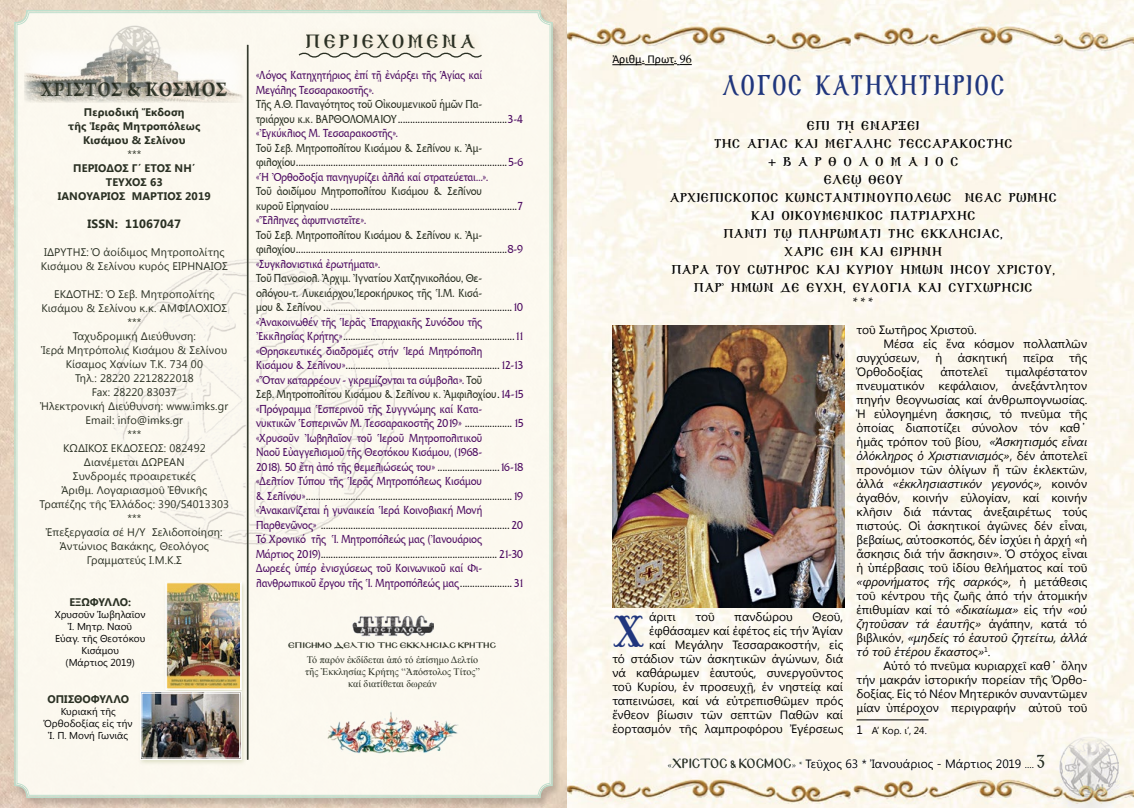
<style>
.page{position:relative;width:1134px;height:808px;background:#fff}
.page>*{position:absolute;margin:0;border:0;box-sizing:border-box;transform-origin:0 0}
.t1{font:48px "GFS Theokritos";color:#20367d}
.t2{font:700 31.2px "Genesis";letter-spacing:.07em;color:#20367d;scale:.77 1}
.t3{font:700 22.1px "Arno Pro";letter-spacing:.02em;color:#2a3023;scale:.85 1}
.t4{font:700 21px "Genesis";letter-spacing:.13em;color:#2a3023}
.t5{font:700 14px/18px "Genesis";letter-spacing:.03em;color:#000;text-align:center}
.t6{font:12px/14.5px "SK Queen Cnd Pol Uni W";letter-spacing:-.01em;color:#4d0c62}
.t7{font:12px/14px "Segoe UI";color:#000;text-align:justify}
.t8{font:12px/14.5px "SK Queen Cnd Pol Uni W";letter-spacing:-.01em;color:#000}
.t9{font:12px/14.5px "SK Queen Cnd Pol Uni W";letter-spacing:-.01em;color:#2a3023}
.t10{font:700 12px "Segoe UI";letter-spacing:.01em;color:#2a3023}
.t11{font:12px "Calibri";color:#000}
.t12{font:12px "Palatino Linotype";color:#000}
.t13{font:11px/14px "Segoe UI";letter-spacing:.01em;color:#2a3023}
.t14{font:700 11px/14px "Segoe UI";letter-spacing:.01em;color:#2a3023;text-align:center}
.t15{font:10px/12px "Segoe UI";color:#000;text-align:center}
.t16{font:10px/12px "Times New Roman";color:#2a3023;text-align:center}
.t17{font:7px "Mg Byzantine UC Pol Normal";color:#2a3023}
.s1{color:#000}
.s2{color:#4d0c62}
.s3{color:#2a3023}
.s4{font-family:"Palatino Linotype"}
.s5{font-style:italic}
.s6{font-size:12px}
.s7{font-family:"Minion Pro";font-size:10px;color:#2a3023}
.s8{font-family:"Mg Byzantine UC Pol Normal";font-size:11.7px;color:#2a3023}
.s9{font-family:"Minion Pro";font-size:10px}
.s10{font-family:"Ag Symeon UC";font-size:20px;color:#2a3023}
</style>
<div class="page">
<img style="left:0;top:0;width:1134px;height:808px">
<div style="left:12px;top:10px;width:549px;height:798px;background:#000;opacity:.2"></div>
<div style="left:13px;top:9px;width:540px;height:790px;background:#fcf9ef"></div>
<img style="left:25px;top:48px;width:219px;height:55px">
<div style="left:39px;top:79px;width:191px;height:21px;background:#fff;opacity:.41"></div>
<div style="left:38px;top:79px;width:190px;height:19px;background:#000;opacity:.88"></div>
<div style="left:163px;top:580px;width:84px;height:116px;background:#95a262;opacity:.32"></div>
<div style="left:299px;top:26px;width:186px;height:34px;background:#f8f3e6"></div>
<svg style="left:297px;top:51px;width:185px;height:8px"></svg>
<hr style="left:248px;top:45px;width:1px;height:715px;background:#2a3023">
<hr style="left:247px;top:45px;width:1px;height:715px;background:#2a3023">
<div style="left:138px;top:690px;width:110px;height:75px;background:#95a262;opacity:.32"></div>
<img style="left:140px;top:582px;width:101px;height:178px">
<div style="left:142px;top:693px;width:98px;height:65px;border:1px solid #fff"></div>
<img style="left:107px;top:24px;width:55px;height:54px">
<img style="left:100px;top:248px;width:306px;height:306px">
<hr style="left:856px;top:719px;width:72px;height:1px;background:#000">
<hr style="left:612px;top:64px;width:30px;height:1px;background:#000">
<svg style="left:642px;top:63px;width:50px;height:2px"></svg>
<img style="left:612px;top:325px;width:232px;height:283px">
<img style="left:327px;top:710px;width:131px;height:43px">
<img style="left:351px;top:614px;width:82px;height:45px">
<h3 class="t3" style="left:41px;top:76px;width:220px">ΧΡΙΣΤΟΣ &amp; ΚΟΣΜΟΣ</h3>
<p class="t14" style="left:68px;top:104px;width:134px">Περιοδική Ἔκδοση<br>τῆς Ἱερᾶς Μητροπόλεως<br>Κισάμου &amp; Σελίνου</p>
<p class="t13" style="left:127px;top:146px;width:15px">***</p>
<p class="t14" style="left:58px;top:160px;width:154px">ΠΕΡΙΟΔΟΣ Γ΄ ΕΤΟΣ ΝΗ΄<br>ΤΕΥΧΟΣ 63<br>ΙΑΝΟΥΑΡΙΟΣ ΜΑΡΤΙΟΣ 2019</p>
<p class="t10" style="left:88px;top:215px;width:95px">ISSN: 11067047</p>
<p class="t13" style="left:41px;top:244px;width:188px">ΙΔΡΥΤΗΣ: Ὁ ἀοίδιμος Μητροπολίτης<br>Κισάμου &amp; Σελίνου κυρός ΕΙΡΗΝΑΙΟΣ</p>
<p class="t13" style="left:40px;top:286px;width:191px;text-align:center">ΕΚΔΟΤΗΣ: Ὁ Σεβ. Μητροπολίτης<br>Κισάμου &amp; Σελίνου κ.κ. ΑΜΦΙΛΟΧΙΟΣ ***<br>Ταχυδρομική Διεύθυνση:<br>Ἱερά Μητρόπολις Κισάμου &amp; Σελίνου<br>Κίσαμος Χανίων Τ.Κ. 734 00<br>Τηλ.: 28220 2212822018<br>Fax: 28220 83037<br>Ἠλεκτρονική Διεύθυνση: www.imks.gr<br>Εmail: info@imks.gr<br>***<br>ΚΩΔΙΚΟΣ ΕΚΔΟΣΕΩΣ: 082492<br>Διανέμεται ΔΩΡΕΑΝ<br>Συνδρομές προαιρετικές<br>Ἀριθμ. Λογαριασμοῦ Ἐθνικῆς<br>Τραπέζης τῆς Ἑλλάδος: 390/54013303 ***<br>Ἐπεξεργασία σέ Η/Υ Σελιδοποίηση:<br>Ἀντώνιος Βακάκης, Θεολόγος<br>Γραμματεύς Ι.Μ.Κ.Σ</p>
<p class="t14" style="left:69px;top:594px;width:63px">ΕΞΩΦΥΛΛΟ:</p>
<p class="t15" style="left:55px;top:608px;width:92px">Χρυσοῦν Ἰωβηλαῖον<br>Ἱ. Μητρ. Ναοῦ<br>Εὐαγ. τῆς Θεοτόκου<br>Κισάμου<br>(Μάρτιος 2019)</p>
<p class="t14" style="left:48px;top:691px;width:83px">ΟΠΙΣΘΟΦΥΛΛΟ</p>
<p class="t15" style="left:44px;top:705px;width:90px">Κυριακή τῆς<br>Ὀρθοδοξίας εἰς τήν<br>Ἱ. Π. Μονή Γωνιᾶς</p>
<h3 class="t4" style="left:306px;top:30px;width:170px">ΠΕΡΙΕΧΟΜΕΝΑ</h3>
<p class="t6" style="left:256px;top:68px;width:227px">«Λόγος Κατηχητήριος ἐπί τῇ ἐνάρξει τῆς Ἁγίας καί<br>Μεγάλης Τεσσαρακοστῆς».</p>
<p class="t9" style="left:256px;top:97px;width:269px">Τῆς Α.Θ. Παναγότητος τοῦ Οἰκουμενικοῦ ἡμῶν Πα&shy;τριάρχου κ.κ. ΒΑΡΘΟΛΟΜΑΙΟΥ<span class="s1">............................................</span><span class="s2">3-4 «Ἐγκύκλιος Μ. Τεσσαρακοστῆς».</span></p>
<p class="t8" style="left:256px;top:141px;width:269px"><span class="s3">Τοῦ Σεβ. Μητροπολίτου Κισάμου &amp; Σελίνου κ. Ἀμ&shy;φιλοχίου</span>.....................................................................................<span class="s2">5-6 «Ἡ Ὀρθοδοξία πανηγυρίζει ἀλλά καί στρατεύεται...».</span></p>
<p class="t8" style="left:256px;top:184px;width:268px"><span class="s3">Τοῦ ἀοιδίμου Μητροπολίτου Κισάμου &amp; Σελίνου<br>κυροῦ Εἰρηναίου</span> ...........................................................................<span class="s2">7 «Ἕλληνες ἀφυπνιστεῖτε».</span></p>
<p class="t8" style="left:256px;top:228px;width:269px"><span class="s3">Τοῦ Σεβ. Μητροπολίτου Κισάμου &amp; Σελίνου κ. Ἀμ&shy;φιλοχίου</span>.....................................................................................<span class="s2">8-9 «Συγκλονιστικά ἐρωτήματα».</span></p>
<p class="t6" style="left:256px;top:271px;width:269px"><span class="s3">Τοῦ Πανοσιολ. Ἀρχιμ. Ἰγνατίου Χατζηνικολάου, Θε&shy;ολόγου-τ. Λυκειάρχου,Ἱεροκήρυκος τῆς Ἱ.Μ. Κισά-<br>μου &amp; Σελίνου</span> <span class="s1">............................................................................</span>10 «Ἀνακοινωθέν τῆς Ἱερᾶς Ἐπαρχιακῆς Συνόδου τῆς Ἐκκλησίας Κρήτης»<span class="s1">.....................................................................</span>11 «Θρησκευτικές διαδρομές στήν Ἱερά Μητρόπολη<br>Κισάμου &amp; Σελίνου»<span class="s1">..............................................................</span>12-13 «Ὅταν καταρρέουν - γκρεμίζονται τα σύμβολα». <span class="s3">Τοῦ<br>Σεβ. Μητροπολίτου Κισάμου &amp; Σελίνου κ. Ἀμφιλοχίου</span><span class="s1">.</span>14-15 «Πρόγραμμα Ἑσπερινοῦ τῆς Συγγνώμης καί Κατα&shy;νυκτικῶν Ἑσπερινῶν Μ. Τεσσαρακοστῆς 2019» <span class="s1">...................</span>15 «Χρυσοῦν Ἰωβηλαῖον τοῦ Ἱεροῦ Μητροπολιτικοῦ<br>Ναοῦ Εὐαγγελισμοῦ τῆς Θεοτόκου Κισάμου, (1968-<br>2018). 50 ἔτη ἀπό τῆς θεμελιώσεώς του» <span class="s1">.........................</span>16-18 «Δελτίον Τύπου τῆς Ἱερᾶς Μητροπόλεως Κισάμου<br>&amp; Σελίνου»<span class="s1">...................................................................................</span>19 «Ἀνακαινίζεται ἡ γυναικεία Ἱερά Κοινοβιακή Μονή Παρθενῶνος» <span class="s1">............................................................................</span> 20<br>Τό Χρονικό τῆς Ἱ. Μητροπόλεώς μας (Ἰανουάριος<br>Μάρτιος 2019)<span class="s1">.......................................................................</span> 21-30<br>Δωρεές ὑπέρ ἐνισχύσεως τοῦ Κοινωνικοῦ καί Φι&shy;λανθρωπικοῦ ἔργου τῆς Ἱ. Μητροπόλεώς μας<span class="s1">.....................</span> 31</p>
<p class="t17" style="left:289px;top:641px;width:209px">EΠIΣHMO ΔEΛTIO ΤΗΣ EKKΛHΣΙΑΣ KΡHTHΣ</p>
<p class="t16" style="left:307px;top:653px;width:173px">Τό παρόν ἐκδίδεται ἀπό τό ἐπίσημο Δελτίο</p>
<p class="t16" style="left:305px;top:665px;width:176px">τῆς Ἐκκλησίας Κρήτης “Ἀπόστολος Τίτος” καί διατίθεται δωρεάν</p>
<p class="t11" style="left:612px;top:51px;width:81px">Ἀριθμ. Πρωτ. <span class="s4">96</span></p>
<h2 class="t2" style="left:722px;top:68px;width:368px">ΛΟΓΟΣ ΚΑΤΗΧΗΤΗΡΙΟΣ</h2>
<p class="t5" style="left:670px;top:117px;width:388px">ΕΠΙ Τῌ ΕΝΑΡΞΕΙ<br>ΤΗΣ ΑΓΙΑΣ ΚΑΙ ΜΕΓΑΛΗΣ ΤΕΣΣΑΡΑΚΟΣΤΗΣ<br>+ Β Α Ρ Θ Ο Λ Ο Μ Α Ι Ο Σ<br>ΕΛΕῼ ΘΕΟΥ<br>ΑΡΧΙΕΠΙΣΚΟΠΟΣ ΚΩΝΣΤΑΝΤΙΝΟΥΠΟΛΕΩΣ ΝΕΑΣ ΡΩΜΗΣ<br>ΚΑΙ ΟΙΚΟΥΜΕΝΙΚΟΣ ΠΑΤΡΙΑΡΧΗΣ<br>ΠΑΝΤΙ Τῼ ΠΛΗΡΩΜΑΤΙ ΤΗΣ ΕΚΚΛΗΣΙΑΣ,<br>ΧΑΡΙΣ ΕΙΗ ΚΑΙ ΕΙΡΗΝΗ<br>ΠΑΡΑ ΤΟΥ ΣΩΤΗΡΟΣ ΚΑΙ ΚΥΡΙΟΥ ΗΜΩΝ ΙΗΣΟΥ ΧΡΙΣΤΟΥ,<br>ΠΑΡ᾿ HΜΩΝ ΔΕ ΕΥΧΗ, ΕΥΛΟΓΙΑ ΚΑΙ ΣΥΓΧΩΡΗΣΙΣ</p>
<p class="t12" style="left:853px;top:294px;width:22px">* * *</p>
<p class="t7" style="left:649px;top:610px;width:28px">άριτι</p>
<p class="t7" style="left:695px;top:610px;width:21px">τοῦ</p>
<p class="t7" style="left:734px;top:610px;width:60px">πανδώρου</p>
<p class="t7" style="left:612px;top:610px;width:232px;text-align:right">Θεοῦ,<br>ἐφθάσαμεν καί ἐφέτος εἰς τήν Ἁγίαν<br>καί Μεγάλην Τεσσαρακοστήν, εἰς<br>τό στάδιον τῶν ἀσκητικῶν ἀγώνων, διά νά καθάρωμεν ἑαυτούς, συνεργοῦντος τοῦ Κυρίου, ἐν προσευχῇ, ἐν νηστείᾳ καί ταπεινώσει, καί νά εὐτρεπισθῶμεν πρός ἔνθεον βίωσιν τῶν σεπτῶν Παθῶν καί ἑορτασμόν τῆς λαμπροφόρου Ἐγέρσεως</p>
<h1 class="t1" style="left:612px;top:606px;width:34px">Χ</h1>
<p class="t7" style="left:856px;top:322px;width:122px">τοῦ Σωτῆρος Χριστοῦ.</p>
<p class="t7" style="left:883px;top:336px;width:205px">Μέσα εἰς ἕνα κόσμον πολλαπλῶν</p>
<p class="t7" style="left:856px;top:350px;width:65px">συγχύσεων,</p>
<p class="t7" style="left:935px;top:350px;width:8px">ἡ</p>
<p class="t7" style="left:958px;top:350px;width:51px">ἀσκητική</p>
<p class="t7" style="left:1023px;top:350px;width:32px">πεῖρα</p>
<p class="t7" style="left:1069px;top:350px;width:20px">τῆς</p>
<p class="t7" style="left:856px;top:364px;width:68px">Ὀρθοδοξίας</p>
<p class="t7" style="left:940px;top:364px;width:49px">ἀποτελεῖ</p>
<p class="t7" style="left:856px;top:364px;width:232px;text-indent:149px">τιμαλφέστατον πνευματικόν κεφάλαιον, ἀνεξάντλητον πηγήν θεογνωσίας καί ἀνθρωπογνωσίας.<br>Ἡ εὐλογημένη ἄσκησις, τό πνεῦμα τῆς ὁποίας διαποτίζει σύνολον τόν καθ᾿ ἡμᾶς τρόπον τοῦ βίου, <span class="s5">«Ἀσκητισμός εἶναι ὁλόκληρος ὁ Χριστιανισμός»</span>, δέν ἀποτελεῖ προνόμιον τῶν ὀλίγων ἤ τῶν ἐκλεκτῶν, ἀλλά <span class="s5">«ἐκκλησιαστικόν γεγονός»,</span> κοινόν ἀγαθόν, κοινήν εὐλογίαν, καί κοινήν κλῆσιν διά πάντας ἀνεξαιρέτως τούς πιστούς. Οἱ ἀσκητικοί ἀγῶνες δέν εἶναι, βεβαίως, αὐτοσκοπός, δέν ἰσχύει ἡ ἀρχή «ἡ ἄσκησις διά τήν ἄσκησιν». Ὁ στόχος εἶναι ἡ ὑπέρβασις τοῦ ἰδίου θελήματος καί τοῦ <span class="s5">«φρονήματος τῆς σαρκός»,</span> ἡ μετάθεσις τοῦ κέντρου τῆς ζωῆς ἀπό τήν ἀτομικήν ἐπιθυμίαν καί τό <span class="s5">«δικαίωμα»</span> εἰς τήν <span class="s5">«οὐ ζητοῦσαν τά ἑαυτῆς»</span> ἀγάπην, κατά τό βιβλικόν, <span class="s5">«μηδείς τό ἑαυτοῦ ζητείτω, ἀλλά τό τοῦ ἑτέρου ἕκαστος»</span><sup>1</sup>.</p>
<p class="t7" style="left:856px;top:658px;width:232px;text-indent:27px">Αὐτό τό πνεῦμα κυριαρχεῖ καθ᾿ ὅλην τήν μακράν ἱστορικήν πορείαν τῆς Ὀρθο&shy;δοξίας. Εἰς τό Νέον Μητερικόν συναντῶμεν μίαν ὑπέροχον περιγραφήν αὐτοῦ τοῦ</p>
<p class="t15" style="left:856px;top:724px;width:72px"><span class="s6">1</span> Α’ Κορ. ι’, 24.</p>
<p class="t7" style="left:667px;top:756px;width:379px"><span class="s7">«</span><span class="s8">ΧΡΙΣΤΟΣ &amp; ΚΟΣΜΟΣ</span><span class="s7">» *</span> Τεῦχος 63 * Ἰανουάριος - Μάρτιος 2019 <span class="s9">....</span> <span class="s10">3</span></p>
</div>
